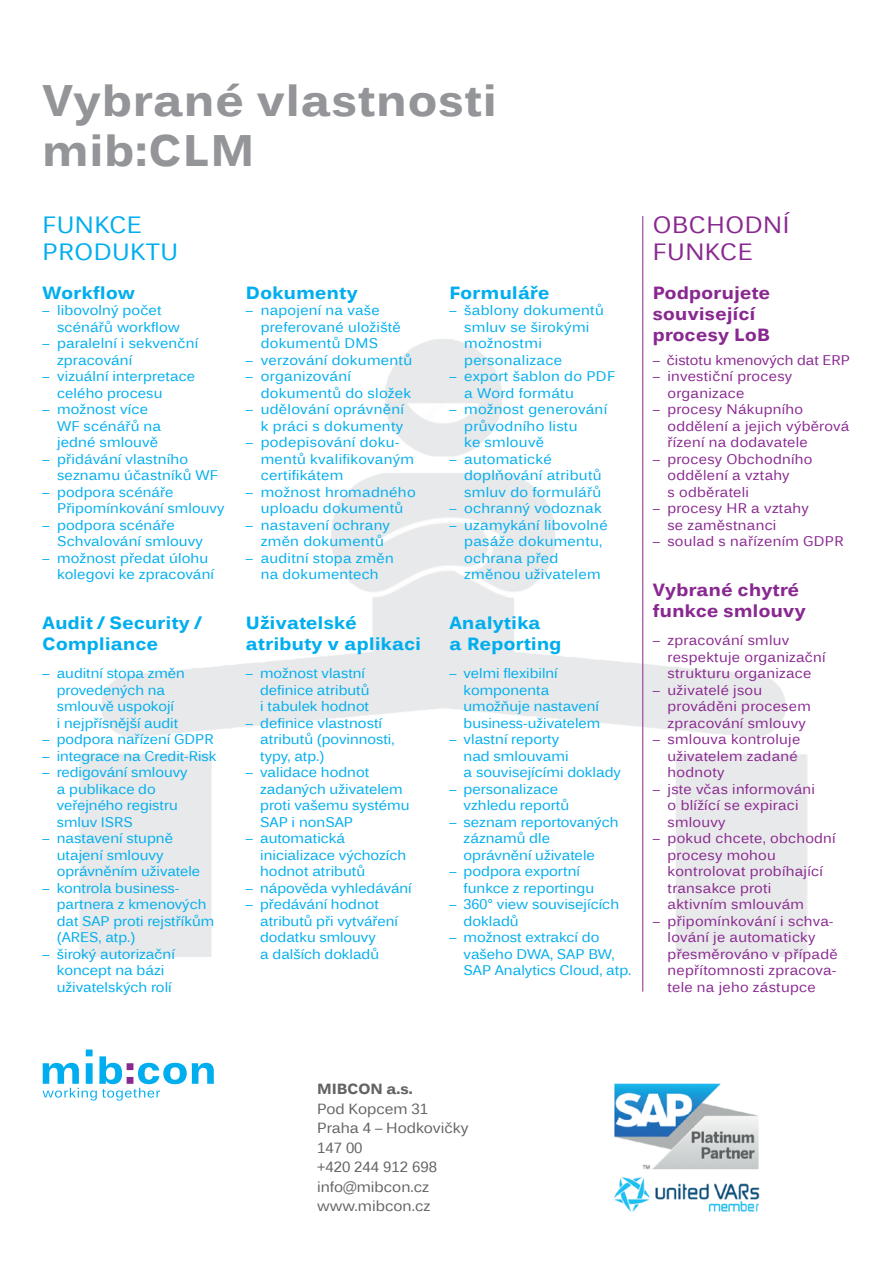
<style>
.page{position:relative;width:893px;height:1263px;background:#fff}
.page>*{position:absolute;margin:0;border:0;box-sizing:border-box;transform-origin:0 0}
.t1{font:700 45px/49.5px "Endurance Pro";letter-spacing:.03em;color:#939598}
.t2{font:24px/27px "Endurance Pro";letter-spacing:.025em;color:#892890}
.t3{font:24px/27px "Endurance Pro";letter-spacing:.02em;color:#00aeef}
.t4{font:700 18px/21px "Endurance Pro";letter-spacing:.025em;color:#00aeef}
.t5{font:700 18px/21px "Endurance Pro";letter-spacing:.025em;color:#892890}
.t6{font:15px/19.5px "Endurance Pro";color:#636366}
.t7{font:700 15px "Endurance Pro";color:#636366}
.t8{font:14.25px/16.5px "Endurance Pro";color:#00aeef}
.t9{font:14.25px/16.5px "Endurance Pro";letter-spacing:.02em;color:#892890}
.t10{font:14.25px/16.5px "Endurance Pro";letter-spacing:.02em;color:#00aeef}
.t11{font:14.25px "Endurance Pro";color:#892890}
</style>
<div class="page">
<img style="left:614px;top:1083px;width:146px;height:129px">
<svg style="left:43px;top:1049px;width:171px;height:51px"></svg>
<hr style="left:642px;top:216px;width:1px;height:776px;background:#892890">
<h1 class="t1" style="left:43px;top:74px;width:455px">Vybrané vlastnosti mib:CLM</h1>
<h2 class="t3" style="left:43px;top:210px;width:137px">FUNKCE<br>PRODUKTU</h2>
<p class="t4" style="left:43px;top:281px;width:94px">Workflow</p>
<p class="t8" style="left:57px;top:301px;width:124px;text-indent:-15px">– libovolný počet scénářů workflow</p>
<p class="t8" style="left:57px;top:334px;width:143px;text-indent:-15px">– paralelní i sekvenční zpracování</p>
<p class="t8" style="left:57px;top:367px;width:140px;text-indent:-15px">– vizuální interpretace celého procesu</p>
<p class="t8" style="left:57px;top:400px;width:106px;text-indent:-15px">– možnost více<br>WF scénářů na jedné smlouvě</p>
<p class="t8" style="left:57px;top:450px;width:162px;text-indent:-15px">– přidávání vlastního seznamu účastníků WF</p>
<p class="t8" style="left:57px;top:483px;width:169px;text-indent:-15px">– podpora scénáře<br>Připomínkování smlouvy</p>
<p class="t8" style="left:57px;top:516px;width:147px;text-indent:-15px">– podpora scénáře<br>Schvalování smlouvy</p>
<p class="t8" style="left:57px;top:549px;width:159px;text-indent:-15px">– možnost předat úlohu kolegovi ke zpracování</p>
<p class="t4" style="left:43px;top:611px;width:161px">Audit / Security /<br>Compliance</p>
<p class="t8" style="left:43px;top:664px;width:144px;text-align:center">– auditní stopa změn provedených na smlouvě uspokojí<br>i nejpřísnější audit</p>
<p class="t8" style="left:43px;top:730px;width:173px">– podpora nařízení GDPR</p>
<p class="t8" style="left:43px;top:747px;width:175px">– integrace na Credit-Risk</p>
<p class="t8" style="left:57px;top:763px;width:132px;text-indent:-14px">– redigování smlouvy a publikace do veřejného registru smluv ISRS</p>
<p class="t8" style="left:57px;top:829px;width:145px;text-indent:-14px">– nastavení stupně utajení smlouvy oprávněním uživatele</p>
<p class="t8" style="left:57px;top:879px;width:159px;text-indent:-14px">– kontrola business&shy;partnera z kmenových dat SAP proti rejstříkům (ARES, atp.)</p>
<p class="t8" style="left:57px;top:945px;width:120px;text-indent:-14px">– široký autorizační koncept na bázi uživatelských rolí</p>
<p class="t4" style="left:246px;top:281px;width:113px">Dokumenty</p>
<p class="t10" style="left:261px;top:301px;width:141px;text-indent:-15px">– napojení na vaše preferované uložiště dokumentů DMS</p>
<p class="t10" style="left:246px;top:351px;width:168px">– verzování dokumentů</p>
<p class="t10" style="left:261px;top:367px;width:152px;text-indent:-15px">– organizování dokumentů do složek</p>
<p class="t10" style="left:246px;top:400px;width:160px;text-align:right">– udělování oprávnění k práci s dokumenty</p>
<p class="t10" style="left:261px;top:433px;width:155px;text-indent:-15px">– podepisování doku&shy;mentů kvalifikovaným certifikátem</p>
<p class="t10" style="left:246px;top:483px;width:171px;text-align:center">– možnost hromadného uploadu dokumentů</p>
<p class="t10" style="left:246px;top:516px;width:146px;text-align:center">– nastavení ochrany změn dokumentů</p>
<p class="t10" style="left:246px;top:549px;width:149px;text-align:center">– auditní stopa změn na dokumentech</p>
<p class="t4" style="left:246px;top:611px;width:176px">Uživatelské atributy v aplikaci</p>
<p class="t8" style="left:260px;top:664px;width:111px;text-indent:-14px">– možnost vlastní definice atributů i tabulek hodnot</p>
<p class="t8" style="left:260px;top:714px;width:136px;text-indent:-14px">– definice vlastností atributů (povinnosti, typy, atp.)</p>
<p class="t8" style="left:260px;top:763px;width:151px;text-indent:-14px">– validace hodnot zadaných uživatelem proti vašemu systému<br>SAP i nonSAP</p>
<p class="t8" style="left:260px;top:829px;width:148px;text-indent:-14px">– automatická inicializace výchozích hodnot atributů</p>
<p class="t8" style="left:246px;top:879px;width:167px">– nápověda vyhledávání</p>
<p class="t8" style="left:260px;top:895px;width:139px;text-indent:-14px">– předávání hodnot atributů při vytváření dodatku smlouvy<br>a dalších dokladů</p>
<p class="t4" style="left:449px;top:281px;width:102px">Formuláře</p>
<p class="t10" style="left:464px;top:301px;width:141px;text-indent:-15px">– šablony dokumentů smluv se širokými možnostmi personalizace</p>
<p class="t10" style="left:464px;top:367px;width:153px;text-indent:-15px">– export šablon do PDF a Word formátu</p>
<p class="t10" style="left:464px;top:400px;width:145px;text-indent:-15px">– možnost generování průvodního listu<br>ke smlouvě</p>
<p class="t10" style="left:464px;top:450px;width:139px;text-indent:-15px">– automatické doplňování atributů smluv do formulářů</p>
<p class="t10" style="left:449px;top:499px;width:154px">– ochranný vodoznak</p>
<p class="t10" style="left:464px;top:516px;width:145px;text-indent:-15px">– uzamykání libovolné pasáže dokumentu, ochrana před změnou uživatelem</p>
<p class="t4" style="left:449px;top:611px;width:114px">Analytika<br>a Reporting</p>
<p class="t8" style="left:464px;top:664px;width:138px;text-indent:-14px">– velmi flexibilní komponenta umožňuje nastavení business-uživatelem</p>
<p class="t8" style="left:464px;top:730px;width:159px;text-indent:-14px">– vlastní reporty<br>nad smlouvami<br>a souvisejícími doklady</p>
<p class="t8" style="left:464px;top:780px;width:107px;text-indent:-14px">– personalizace vzhledu reportů</p>
<p class="t8" style="left:464px;top:813px;width:156px;text-indent:-14px">– seznam reportovaných záznamů dle oprávnění uživatele</p>
<p class="t8" style="left:464px;top:862px;width:132px;text-indent:-14px">– podpora exportní funkce z reportingu</p>
<p class="t8" style="left:464px;top:895px;width:157px;text-indent:-14px">– 360° view souvisejících dokladů</p>
<p class="t8" style="left:464px;top:928px;width:169px;text-indent:-14px">– možnost extrakcí do vašeho DWA, SAP BW,<br>SAP Analytics Cloud, atp.</p>
<h2 class="t2" style="left:653px;top:210px;width:138px">OBCHODNÍ<br>FUNKCE</h2>
<p class="t5" style="left:653px;top:281px;width:119px">Podporujete související procesy LoB</p>
<p class="t11" style="left:653px;top:350px;width:199px">– čistotu kmenových dat ERP</p>
<p class="t9" style="left:667px;top:367px;width:126px;text-indent:-15px">– investiční procesy organizace</p>
<p class="t9" style="left:667px;top:400px;width:183px;text-indent:-15px">– procesy Nákupního oddělení a jejich výběrová řízení na dodavatele</p>
<p class="t9" style="left:667px;top:450px;width:147px;text-indent:-15px">– procesy Obchodního oddělení a vztahy<br>s odběrateli</p>
<p class="t9" style="left:667px;top:499px;width:143px;text-indent:-15px">– procesy HR a vztahy se zaměstnanci</p>
<p class="t9" style="left:653px;top:532px;width:192px">– soulad s nařízením GDPR</p>
<p class="t5" style="left:653px;top:578px;width:154px">Vybrané chytré funkce smlouvy</p>
<p class="t9" style="left:668px;top:631px;width:160px;text-indent:-15px">– zpracování smluv respektuje organizační strukturu organizace</p>
<p class="t9" style="left:668px;top:681px;width:145px;text-indent:-15px">– uživatelé jsou prováděni procesem zpracování smlouvy</p>
<p class="t9" style="left:668px;top:730px;width:134px;text-indent:-15px">– smlouva kontroluje uživatelem zadané hodnoty</p>
<p class="t9" style="left:668px;top:780px;width:149px;text-indent:-15px">– jste včas informováni o blížící se expiraci smlouvy</p>
<p class="t9" style="left:668px;top:829px;width:170px;text-indent:-15px">– pokud chcete, obchodní procesy mohou kontrolovat probíhající transakce proti<br>aktivním smlouvám</p>
<p class="t9" style="left:668px;top:912px;width:172px;text-indent:-15px">– připomínkování i schva&shy;lování je automaticky přesměrováno v případě nepřítomnosti zpracova&shy;tele na jeho zástupce</p>
<p class="t7" style="left:317px;top:1078px;width:97px">MIBCON a.s.</p>
<p class="t6" style="left:317px;top:1098px;width:153px">Pod Kopcem 31<br>Praha 4 – Hodkovičky<br>147 00<br>+420 244 912 698 info@mibcon.cz www.mibcon.cz</p>
</div>
